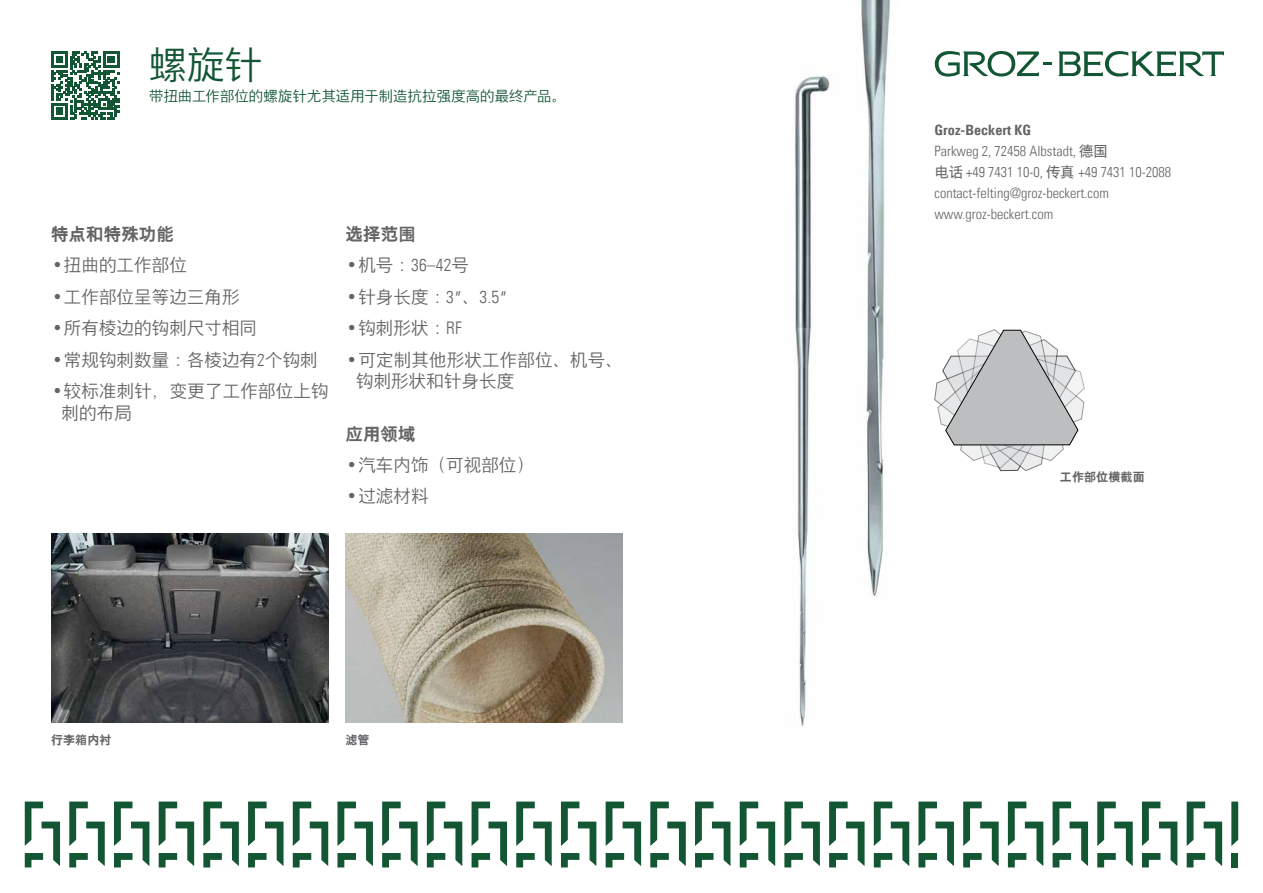
<style>
.page{position:relative;width:1263px;height:893px;background:#fff}
.page>*{position:absolute;margin:0;border:0;box-sizing:border-box;transform-origin:0 0}
.t1{font:300 37.5px "Nimbus Sans Global";color:#125634}
.t2{font:300 17.4px/21.3px "Nimbus Sans Global";letter-spacing:.01em;color:#636466}
.t3{font:700 17.4px "Nimbus Sans Global";letter-spacing:.01em;color:#636466}
.t4{font:14.25px/21px "Univers Com 47 Light Cond";color:#636466}
.t5{font:300 14.25px "Nimbus Sans Global";letter-spacing:.015em;color:#125634}
.t6{font:14.25px "Univers Com 67 Bold Cond";color:#636466}
.t7{font:700 12px "Nimbus Sans Global";letter-spacing:.01em;color:#636466}
.s1{font-family:"Univers Com 47 Light Cond";font-weight:400}
.s2{font-family:"Nimbus Sans Global"}
</style>
<div class="page">
<svg style="left:1058px;top:51px;width:166px;height:26px"></svg>
<svg style="left:935px;top:51px;width:117px;height:26px"></svg>
<svg style="left:25px;top:801px;width:35px;height:66px"></svg>
<svg style="left:69px;top:801px;width:36px;height:66px"></svg>
<svg style="left:114px;top:801px;width:35px;height:66px"></svg>
<svg style="left:159px;top:801px;width:35px;height:66px"></svg>
<svg style="left:203px;top:801px;width:36px;height:66px"></svg>
<svg style="left:248px;top:801px;width:36px;height:66px"></svg>
<svg style="left:293px;top:801px;width:35px;height:66px"></svg>
<svg style="left:337px;top:801px;width:36px;height:66px"></svg>
<svg style="left:382px;top:801px;width:36px;height:66px"></svg>
<svg style="left:427px;top:801px;width:35px;height:66px"></svg>
<svg style="left:471px;top:801px;width:36px;height:66px"></svg>
<svg style="left:516px;top:801px;width:36px;height:66px"></svg>
<svg style="left:561px;top:801px;width:35px;height:66px"></svg>
<svg style="left:606px;top:801px;width:35px;height:66px"></svg>
<svg style="left:650px;top:801px;width:36px;height:66px"></svg>
<svg style="left:695px;top:801px;width:35px;height:66px"></svg>
<svg style="left:740px;top:801px;width:35px;height:66px"></svg>
<svg style="left:784px;top:801px;width:36px;height:66px"></svg>
<svg style="left:829px;top:801px;width:35px;height:66px"></svg>
<svg style="left:874px;top:801px;width:35px;height:66px"></svg>
<svg style="left:918px;top:801px;width:36px;height:66px"></svg>
<svg style="left:963px;top:801px;width:36px;height:66px"></svg>
<svg style="left:1008px;top:801px;width:35px;height:66px"></svg>
<svg style="left:1052px;top:801px;width:36px;height:66px"></svg>
<svg style="left:1097px;top:801px;width:36px;height:66px"></svg>
<svg style="left:1142px;top:801px;width:35px;height:66px"></svg>
<svg style="left:1187px;top:801px;width:35px;height:66px"></svg>
<svg style="left:1231px;top:801px;width:7px;height:45px"></svg>
<div style="left:1231px;top:853px;width:7px;height:14px;background:#125634"></div>
<svg style="left:51px;top:51px;width:68px;height:68px"></svg>
<img style="left:345px;top:534px;width:278px;height:189px">
<svg style="left:934px;top:329px;width:151px;height:142px"></svg>
<img style="left:795px;top:75px;width:36px;height:651px">
<img style="left:860px;top:0;width:30px;height:597px">
<img style="left:51px;top:534px;width:277px;height:189px">
<h1 class="t1" style="left:149px;top:43px;width:115px">螺旋针</h1>
<p class="t5" style="left:149px;top:88px;width:418px">带扭曲工作部位的螺旋针尤其适用于制造抗拉强度高的最终产品。</p>
<p class="t3" style="left:51px;top:224px;width:124px">特点和特殊功能</p>
<p class="t2" style="left:51px;top:255px;width:137px">•扭曲的工作部位</p>
<p class="t2" style="left:51px;top:286px;width:190px">•工作部位呈等边三角形</p>
<p class="t2" style="left:51px;top:318px;width:207px">•所有棱边的钩刺尺寸相同</p>
<p class="t2" style="left:51px;top:349px;width:268px">•常规钩刺数量：各棱边有<span class="s1">2</span>个钩刺</p>
<p class="t2" style="left:62px;top:381px;width:268px;text-indent:-11px">•较标准刺针，变更了工作部位上钩刺的布局</p>
<p class="t3" style="left:345px;top:224px;width:72px">选择范围</p>
<p class="t2" style="left:345px;top:255px;width:125px">•机号：<span class="s1">36–42</span>号</p>
<p class="t2" style="left:345px;top:286px;width:163px">•针身长度：<span class="s1">3</span>″、<span class="s1">3.5</span>″</p>
<p class="t2" style="left:345px;top:318px;width:118px">•钩刺形状：<span class="s1">RF</span></p>
<p class="t2" style="left:356px;top:349px;width:268px;text-indent:-11px">•可定制其他形状工作部位、机号、钩刺形状和针身长度</p>
<p class="t3" style="left:345px;top:423px;width:72px">应用领域</p>
<p class="t2" style="left:345px;top:454px;width:190px">•汽车内饰（可视部位）</p>
<p class="t2" style="left:345px;top:486px;width:84px">•过滤材料</p>
<p class="t7" style="left:51px;top:733px;width:62px">行李箱内衬</p>
<p class="t7" style="left:345px;top:733px;width:26px">滤管</p>
<p class="t6" style="left:934px;top:121px;width:98px">Groz-Beckert KG</p>
<p class="t4" style="left:934px;top:140px;width:238px">Parkweg 2, 72458 Albstadt, <span class="s2">德国<br>电话</span> +49 7431 10-0, <span class="s2">传真</span> +49 7431 10-2088 contact-felting@groz-beckert.com www.groz-beckert.com</p>
<p class="t7" style="left:1060px;top:470px;width:86px">工作部位横截面</p>
</div>
